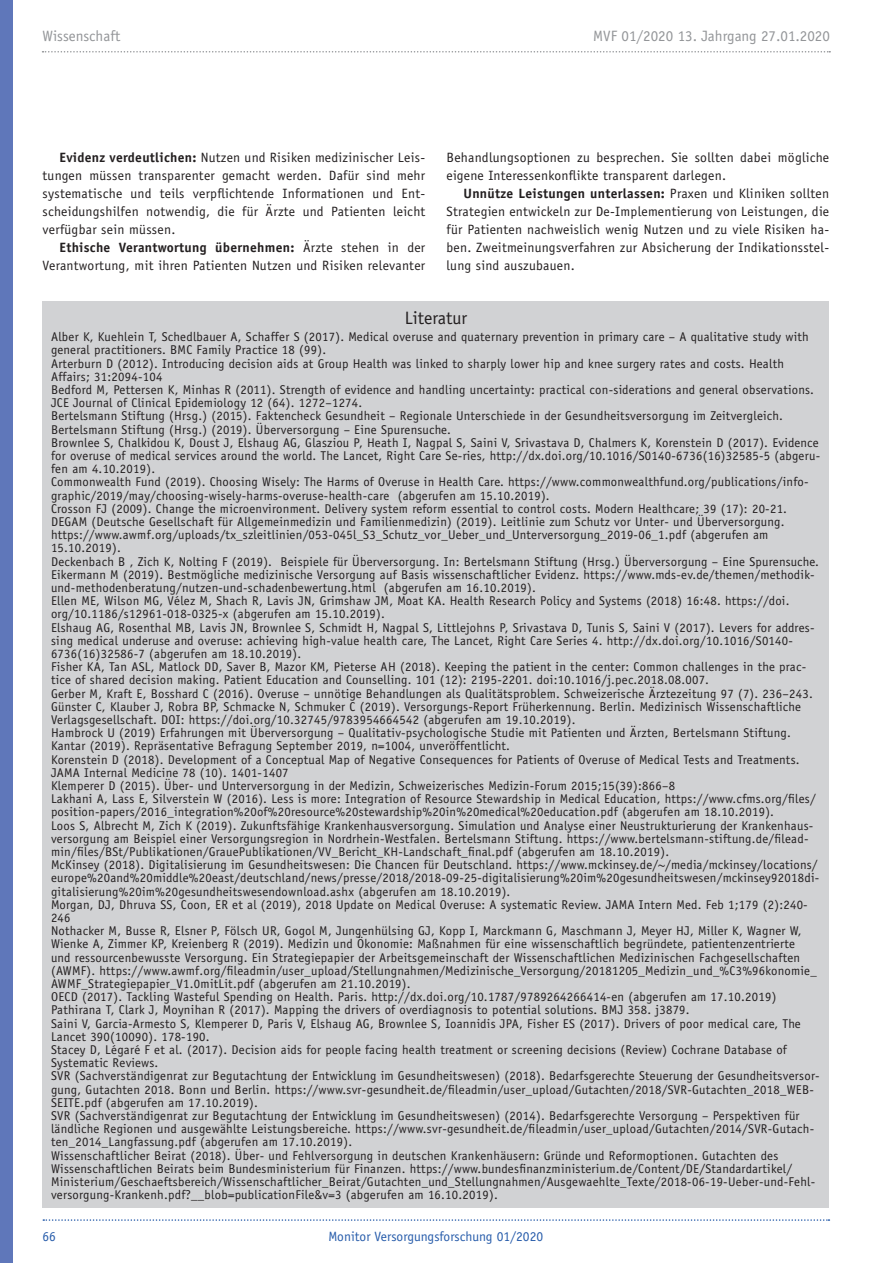
<style>
.page{position:relative;width:893px;height:1263px;background:#fff}
.page>*{position:absolute;margin:0;border:0;box-sizing:border-box;transform-origin:0 0}
.t1{font:18px "Officina Sans";color:#231f20}
.t2{font:15px "Officina Sans";color:#939598}
.t3{font:13.5px/18px "Officina Sans";letter-spacing:.02em;color:#231f20;text-align:justify}
.t4{font:13.5px "Officina Sans";color:#275caa}
.t5{font:12.75px/13.2px "Officina Sans";letter-spacing:.02em;color:#231f20}
.s1{font-weight:700}
</style>
<div class="page">
<svg style="left:43px;top:51px;width:787px;height:2px"></svg>
<svg style="left:43px;top:1219px;width:786px;height:2px"></svg>
<div style="left:0;top:0;width:13px;height:1263px;background:#5f77ba"></div>
<div style="left:43px;top:302px;width:786px;height:906px;background:#d1d2d4"></div>
<p class="t2" style="left:43px;top:27px;width:79px">Wissenschaft</p>
<p class="t2" style="left:593px;top:27px;width:238px">MVF 01/2020 13. Jahrgang 27.01.2020</p>
<p class="t3" style="left:446px;top:148px;width:384px">Behandlungsoptionen zu besprechen. Sie sollten dabei mögliche eigene Interessenkonflikte transparent darlegen.</p>
<p class="t3" style="left:446px;top:184px;width:384px;text-indent:17px"><span class="s1">Unnütze Leistungen unterlassen:</span> Praxen und Kliniken sollten Strategien entwickeln zur De-Implementierung von Leistungen, die für Patienten nachweislich wenig Nutzen und zu viele Risiken ha&shy;ben. Zweitmeinungsverfahren zur Absicherung der Indikationsstel&shy;lung sind auszubauen.</p>
<h1 class="t1" style="left:405px;top:307px;width:64px">Literatur</h1>
<p class="t5" style="left:51px;top:330px;width:771px">Alber K, Kuehlein T, Schedlbauer A, Schaffer S (2017). Medical overuse and quaternary prevention in primary care – A qualitative study with general practitioners. BMC Family Practice 18 (99).<br>Arterburn D (2012). Introducing decision aids at Group Health was linked to sharply lower hip and knee surgery rates and costs. Health Affairs; 31:2094-104<br>Bedford M, Pettersen K, Minhas R (2011). Strength of evidence and handling uncertainty: practical con-siderations and general observations.<br>JCE Journal of Clinical Epidemiology 12 (64). 1272–1274.<br>Bertelsmann Stiftung (Hrsg.) (2015). Faktencheck Gesundheit – Regionale Unterschiede in der Gesundheitsversorgung im Zeitvergleich.<br>Bertelsmann Stiftung (Hrsg.) (2019). Überversorgung – Eine Spurensuche.<br>Brownlee S, Chalkidou K, Doust J, Elshaug AG, Glasziou P, Heath I, Nagpal S, Saini V, Srivastava D, Chalmers K, Korenstein D (2017). Evidence for overuse of medical services around the world. The Lancet, Right Care Se-ries, http://dx.doi.org/10.1016/S0140-6736(16)32585-5 (abgeru&shy;fen am 4.10.2019).<br>Commonwealth Fund (2019). Choosing Wisely: The Harms of Overuse in Health Care. https://www.commonwealthfund.org/publications/info&shy;graphic/2019/may/choosing-wisely-harms-overuse-health-care (abgerufen am 15.10.2019).<br>Crosson FJ (2009). Change the microenvironment. Delivery system reform essential to control costs. Modern Healthcare; 39 (17): 20-21.<br>DEGAM (Deutsche Gesellschaft für Allgemeinmedizin und Familienmedizin) (2019). Leitlinie zum Schutz vor Unter- und Überversorgung. https://www.awmf.org/uploads/tx_szleitlinien/053-045l_S3_Schutz_vor_Ueber_und_Unterversorgung_2019-06_1.pdf (abgerufen am 15.10.2019).<br>Deckenbach B , Zich K, Nolting F (2019). Beispiele für Überversorgung. In: Bertelsmann Stiftung (Hrsg.) Überversorgung – Eine Spurensuche.<br>Eikermann M (2019). Bestmögliche medizinische Versorgung auf Basis wissenschaftlicher Evidenz. https://www.mds-ev.de/themen/methodik&shy;und-methodenberatung/nutzen-und-schadenbewertung.html (abgerufen am 16.10.2019).<br>Ellen ME, Wilson MG, Vélez M, Shach R, Lavis JN, Grimshaw JM, Moat KA. Health Research Policy and Systems (2018) 16:48. https://doi. org/10.1186/s12961-018-0325-x (abgerufen am 15.10.2019).<br>Elshaug AG, Rosenthal MB, Lavis JN, Brownlee S, Schmidt H, Nagpal S, Littlejohns P, Srivastava D, Tunis S, Saini V (2017). Levers for addres&shy;sing medical underuse and overuse: achieving high-value health care, The Lancet, Right Care Series 4. http://dx.doi.org/10.1016/S0140- 6736(16)32586-7 (abgerufen am 18.10.2019).<br>Fisher KA, Tan ASL, Matlock DD, Saver B, Mazor KM, Pieterse AH (2018). Keeping the patient in the center: Common challenges in the prac&shy;tice of shared decision making. Patient Education and Counselling. 101 (12): 2195-2201. doi:10.1016/j.pec.2018.08.007.<br>Gerber M, Kraft E, Bosshard C (2016). Overuse – unnötige Behandlungen als Qualitätsproblem. Schweizerische Ärztezeitung 97 (7). 236–243.<br>Günster C, Klauber J, Robra BP, Schmacke N, Schmuker C (2019). Versorgungs-Report Früherkennung. Berlin. Medizinisch Wissenschaftliche Verlagsgesellschaft. DOI: https://doi.org/10.32745/9783954664542 (abgerufen am 19.10.2019).<br>Hambrock U (2019) Erfahrungen mit Überversorgung – Qualitativ-psychologische Studie mit Patienten und Ärzten, Bertelsmann Stiftung.<br>Kantar (2019). Repräsentative Befragung September 2019, n=1004, unveröffentlicht.<br>Korenstein D (2018). Development of a Conceptual Map of Negative Consequences for Patients of Overuse of Medical Tests and Treatments.<br>JAMA Internal Medicine 78 (10). 1401-1407<br>Klemperer D (2015). Über- und Unterversorgung in der Medizin, Schweizerisches Medizin-Forum 2015;15(39):866–8<br>Lakhani A, Lass E, Silverstein W (2016). Less is more: Integration of Resource Stewardship in Medical Education, https://www.cfms.org/files/ position-papers/2016_integration%20of%20resource%20stewardship%20in%20medical%20education.pdf (abgerufen am 18.10.2019).<br>Loos S, Albrecht M, Zich K (2019). Zukunftsfähige Krankenhausversorgung. Simulation und Analyse einer Neustrukturierung der Krankenhaus&shy;versorgung am Beispiel einer Versorgungsregion in Nordrhein-Westfalen. Bertelsmann Stiftung. https://www.bertelsmann-stiftung.de/filead&shy;min/files/BSt/Publikationen/GrauePublikationen/VV_Bericht_KH-Landschaft_final.pdf (abgerufen am 18.10.2019).<br>McKinsey (2018). Digitalisierung im Gesundheitswesen: Die Chancen für Deutschland. https://www.mckinsey.de/~/media/mckinsey/locations/ europe%20and%20middle%20east/deutschland/news/presse/2018/2018-09-25-digitalisierung%20im%20gesundheitswesen/mckinsey92018di&shy;gitalisierung%20im%20gesundheitswesendownload.ashx (abgerufen am 18.10.2019).<br>Morgan, DJ, Dhruva SS, Coon, ER et al (2019), 2018 Update on Medical Overuse: A systematic Review. JAMA Intern Med. Feb 1;179 (2):240- 246<br>Nothacker M, Busse R, Elsner P, Fölsch UR, Gogol M, Jungenhülsing GJ, Kopp I, Marckmann G, Maschmann J, Meyer HJ, Miller K, Wagner W, Wienke A, Zimmer KP, Kreienberg R (2019). Medizin und Ökonomie: Maßnahmen für eine wissenschaftlich begründete, patientenzentrierte<br>und ressourcenbewusste Versorgung. Ein Strategiepapier der Arbeitsgemeinschaft der Wissenschaftlichen Medizinischen Fachgesellschaften (AWMF). https://www.awmf.org/fileadmin/user_upload/Stellungnahmen/Medizinische_Versorgung/20181205_Medizin_und_%C3%96konomie_ AWMF_Strategiepapier_V1.0mitLit.pdf (abgerufen am 21.10.2019).<br>OECD (2017). Tackling Wasteful Spending on Health. Paris. http://dx.doi.org/10.1787/9789264266414-en (abgerufen am 17.10.2019)<br>Pathirana T, Clark J, Moynihan R (2017). Mapping the drivers of overdiagnosis to potential solutions. BMJ 358. j3879.<br>Saini V, Garcia-Armesto S, Klemperer D, Paris V, Elshaug AG, Brownlee S, Ioannidis JPA, Fisher ES (2017). Drivers of poor medical care, The Lancet 390(10090). 178-190.<br>Stacey D, Légaré F et al. (2017). Decision aids for people facing health treatment or screening decisions (Review) Cochrane Database of Systematic Reviews.<br>SVR (Sachverständigenrat zur Begutachtung der Entwicklung im Gesundheitswesen) (2018). Bedarfsgerechte Steuerung der Gesundheitsversor&shy;gung, Gutachten 2018. Bonn und Berlin. https://www.svr-gesundheit.de/fileadmin/user_upload/Gutachten/2018/SVR-Gutachten_2018_WEB-SEITE.pdf (abgerufen am 17.10.2019).<br>SVR (Sachverständigenrat zur Begutachtung der Entwicklung im Gesundheitswesen) (2014). Bedarfsgerechte Versorgung – Perspektiven für ländliche Regionen und ausgewählte Leistungsbereiche. https://www.svr-gesundheit.de/fileadmin/user_upload/Gutachten/2014/SVR-Gutach&shy;ten_2014_Langfassung.pdf (abgerufen am 17.10.2019).<br>Wissenschaftlicher Beirat (2018). Über- und Fehlversorgung in deutschen Krankenhäusern: Gründe und Reformoptionen. Gutachten des Wissenschaftlichen Beirats beim Bundesministerium für Finanzen. https://www.bundesfinanzministerium.de/Content/DE/Standardartikel/ Ministerium/Geschaeftsbereich/Wissenschaftlicher_Beirat/Gutachten_und_Stellungnahmen/Ausgewaehlte_Texte/2018-06-19-Ueber-und-Fehl&shy;versorgung-Krankenh.pdf?__blob=publicationFile&amp;v=3 (abgerufen am 16.10.2019).</p>
<p class="t3" style="left:43px;top:148px;width:384px;text-indent:17px"><span class="s1">Evidenz verdeutlichen:</span> Nutzen und Risiken medizinischer Leis&shy;tungen müssen transparenter gemacht werden. Dafür sind mehr systematische und teils verpflichtende Informationen und Ent&shy;scheidungshilfen notwendig, die für Ärzte und Patienten leicht verfügbar sein müssen.</p>
<p class="t3" style="left:43px;top:238px;width:384px;text-align:right"><span class="s1">Ethische Verantwortung übernehmen:</span> Ärzte stehen in der<br>Verantwortung, mit ihren Patienten Nutzen und Risiken relevanter</p>
<p class="t4" style="left:43px;top:1228px;width:15px">66</p>
<p class="t4" style="left:329px;top:1228px;width:216px">Monitor Versorgungsforschung 01/2020</p>
</div>
